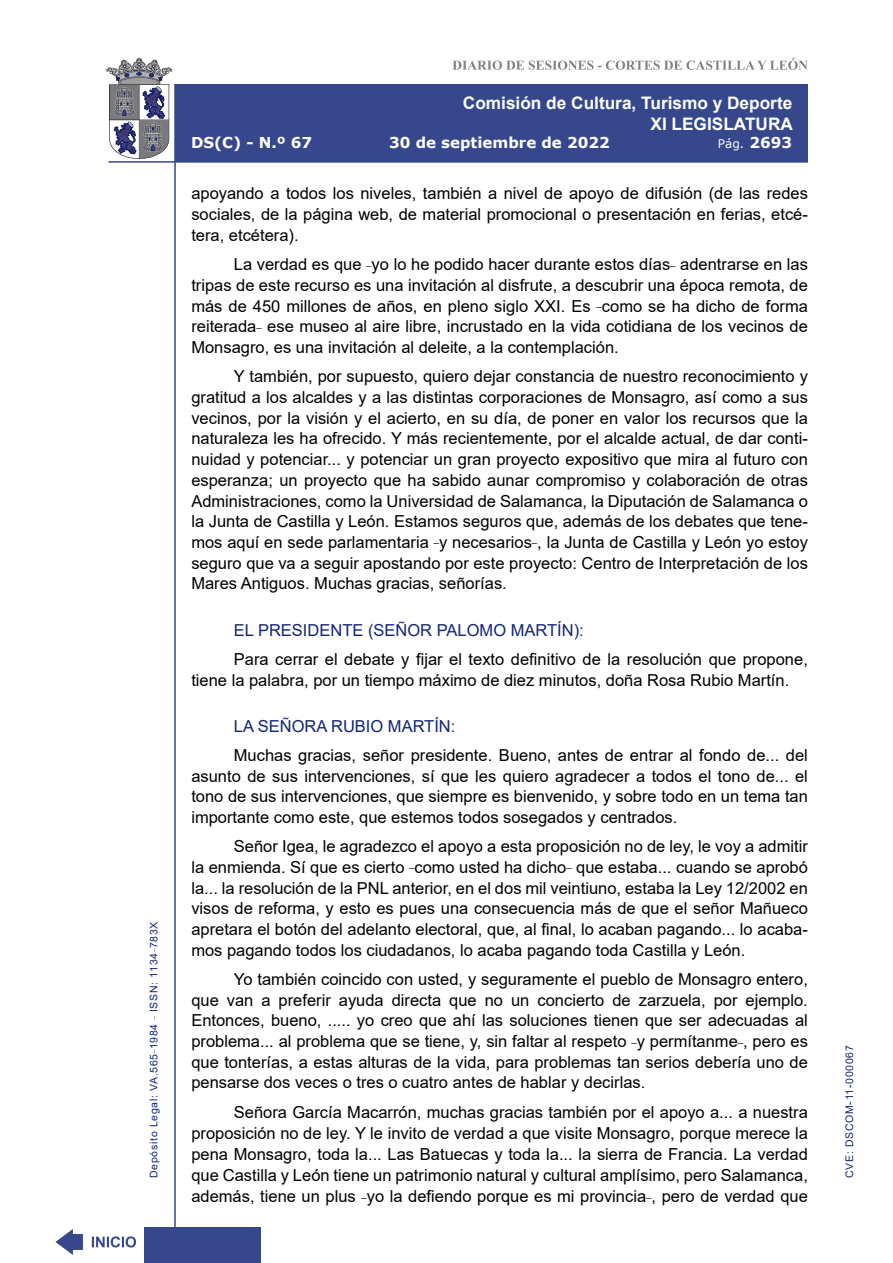
<style>
.page{position:relative;width:893px;height:1263px;background:#fff}
.page>*{position:absolute;margin:0;border:0;box-sizing:border-box;transform-origin:0 0}
.t1{font:700 17.25px/20.7px "Arial";color:#fff;text-align:right}
.t2{font:16.5px/20.7px "Arial";color:#000;text-align:justify}
.Orador{font:16.5px "Arial";color:#122678}
.t3{font:700 15px "Verdana";color:#fff}
.t4{font:12px "Verdana";color:#fff}
.t5{font:10.5px "Arial";letter-spacing:.065em;color:#122678}
.s1{font-weight:700;font-size:15px}
</style>
<div class="page">
<svg style="left:452px;top:58px;width:356px;height:12px"></svg>
<hr style="left:174px;top:84px;width:2px;height:1179px;background:#36478c">
<div style="left:144px;top:1227px;width:117px;height:36px;background:#36478c"></div>
<div style="left:175px;top:84px;width:633px;height:78px;background:#36478c"></div>
<hr style="left:108px;top:161px;width:700px;height:2px;background:#36478c">
<svg style="left:92px;top:1236px;width:44px;height:11px"></svg>
<svg style="left:55px;top:1229px;width:28px;height:26px"></svg>
<svg style="left:106px;top:58px;width:66px;height:101px"></svg>
<p class="t5" style="left:146px;top:1178px;width:258px;rotate:-90deg">Depósito Legal: VA.565<sup>_</sup>1984 <sup>_</sup> ISSN: 1134<sup>_</sup>783X</p>
<p class="t1" style="left:463px;top:93px;width:332px">Comisión de Cultura, Turismo y Deporte<br>XI LEGISLATURA</p>
<p class="t3" style="left:191px;top:132px;width:123px">DS(C) - N.º 67</p>
<p class="t3" style="left:389px;top:132px;width:222px">30 de septiembre de 2022</p>
<p class="t4" style="left:718px;top:135px;width:76px">Pág. <span class="s1">2693</span></p>
<p class="t2" style="left:191px;top:183px;width:618px">apoyando a todos los niveles, también a nivel de apoyo de difusión (de las redes sociales, de la página web, de material promocional o presentación en ferias, etcé&shy;tera, etcétera).</p>
<p class="t2" style="left:191px;top:254px;width:618px;text-indent:43px">La verdad es que <sup>_</sup>yo lo he podido hacer durante estos días<sup>_</sup> adentrarse en las tripas de este recurso es una invitación al disfrute, a descubrir una época remota, de más de 450 millones de años, en pleno siglo XXI. Es <sup>_</sup>como se ha dicho de forma reiterada<sup>_</sup> ese museo al aire libre, incrustado en la vida cotidiana de los vecinos de Monsagro, es una invitación al deleite, a la contemplación.</p>
<p class="t2" style="left:191px;top:366px;width:618px;text-indent:43px">Y también, por supuesto, quiero dejar constancia de nuestro reconocimiento y gratitud a los alcaldes y a las distintas corporaciones de Monsagro, así como a sus vecinos, por la visión y el acierto, en su día, de poner en valor los recursos que la naturaleza les ha ofrecido. Y más recientemente, por el alcalde actual, de dar conti&shy;nuidad y potenciar... y potenciar un gran proyecto expositivo que mira al futuro con esperanza; un proyecto que ha sabido aunar compromiso y colaboración de otras Administraciones, como la Universidad de Salamanca, la Diputación de Salamanca o la Junta de Castilla y León. Estamos seguros que, además de los debates que tene&shy;mos aquí en sede parlamentaria <sup>_</sup>y necesarios<sup>_</sup>, la Junta de Castilla y León yo estoy seguro que va a seguir apostando por este proyecto: Centro de Interpretación de los Mares Antiguos. Muchas gracias, señorías.</p>
<p class="Orador" style="left:234px;top:618px;width:351px">EL PRESIDENTE (SEÑOR PALOMO MARTÍN):</p>
<p class="t2" style="left:191px;top:648px;width:618px;text-indent:43px">Para cerrar el debate y fijar el texto definitivo de la resolución que propone, tiene la palabra, por un tiempo máximo de diez minutos, doña Rosa Rubio Martín.</p>
<p class="Orador" style="left:234px;top:714px;width:223px">LA SEÑORA RUBIO MARTÍN:</p>
<p class="t2" style="left:191px;top:745px;width:618px;text-indent:43px">Muchas gracias, señor presidente. Bueno, antes de entrar al fondo de... del asunto de sus intervenciones, sí que les quiero agradecer a todos el tono de... el tono de sus intervenciones, que siempre es bienvenido, y sobre todo en un tema tan importante como este, que estemos todos sosegados y centrados.</p>
<p class="t2" style="left:191px;top:836px;width:618px;text-indent:43px">Señor Igea, le agradezco el apoyo a esta proposición no de ley, le voy a admitir la enmienda. Sí que es cierto <sup>_</sup>como usted ha dicho<sup>_</sup> que estaba... cuando se aprobó la... la resolución de la PNL anterior, en el dos mil veintiuno, estaba la Ley 12/2002 en visos de reforma, y esto es pues una consecuencia más de que el señor Mañueco apretara el botón del adelanto electoral, que, al final, lo acaban pagando... lo acaba&shy;mos pagando todos los ciudadanos, lo acaba pagando toda Castilla y León.</p>
<p class="t2" style="left:191px;top:969px;width:618px;text-indent:43px">Yo también coincido con usted, y seguramente el pueblo de Monsagro entero, que van a preferir ayuda directa que no un concierto de zarzuela, por ejemplo.<br>Entonces, bueno, ..... yo creo que ahí las soluciones tienen que ser adecuadas al problema... al problema que se tiene, y, sin faltar al respeto <sup>_</sup>y permítanme<sup>_</sup>, pero es que tonterías, a estas alturas de la vida, para problemas tan serios debería uno de pensarse dos veces o tres o cuatro antes de hablar y decirlas.</p>
<p class="t2" style="left:191px;top:1101px;width:618px;text-indent:43px">Señora García Macarrón, muchas gracias también por el apoyo a... a nuestra proposición no de ley. Y le invito de verdad a que visite Monsagro, porque merece la pena Monsagro, toda la... Las Batuecas y toda la... la sierra de Francia. La verdad que Castilla y León tiene un patrimonio natural y cultural amplísimo, pero Salamanca, además, tiene un plus <sup>_</sup>yo la defiendo porque es mi provincia<sup>_</sup>, pero de verdad que</p>
<p class="t5" style="left:842px;top:1178px;width:134px;rotate:-90deg">CVE: DSCOM-11-000067</p>
</div>
